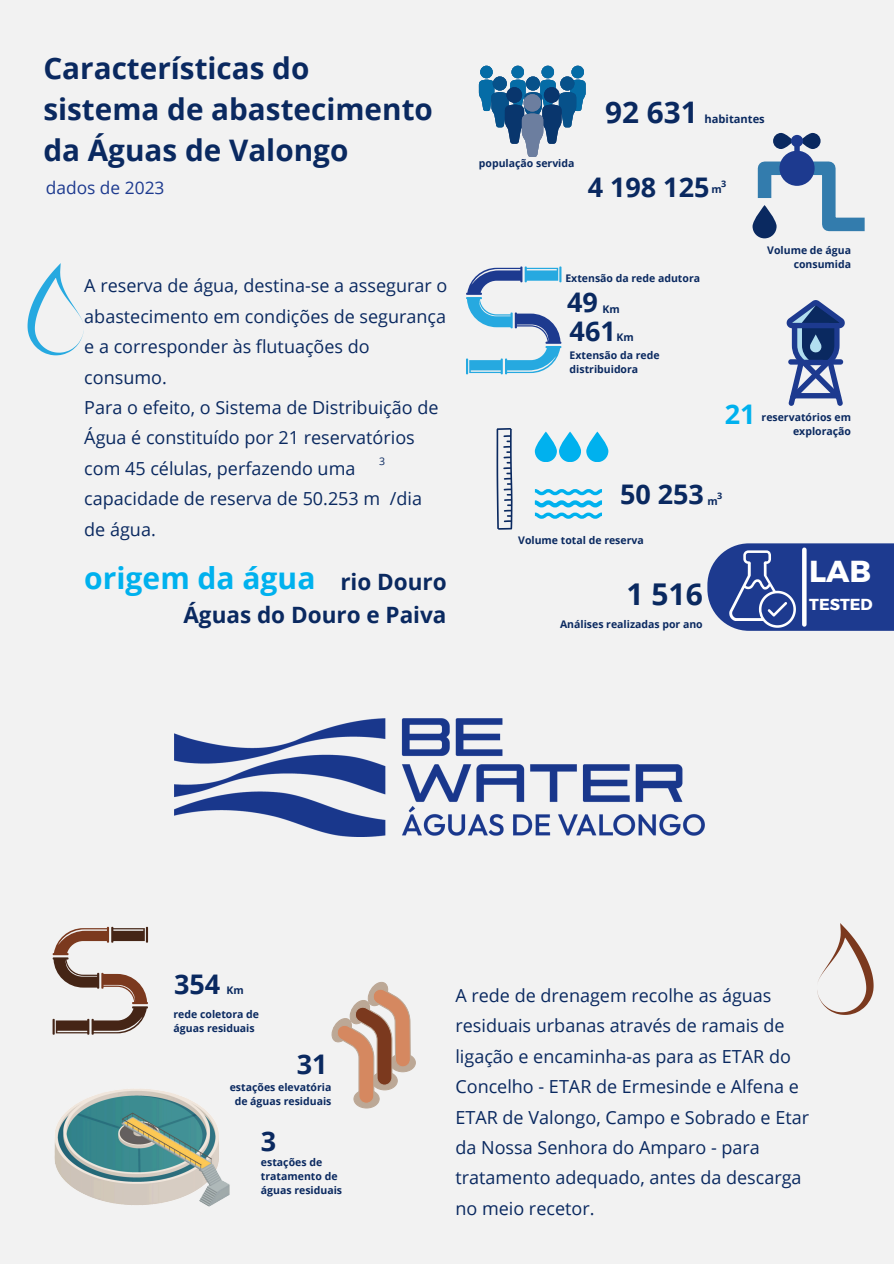
<style>
.page{position:relative;width:894px;height:1264px;background:#fff}
.page>*{position:absolute;margin:0;border:0;box-sizing:border-box;transform-origin:0 0}
.t1{font:30.15px "Kief Montaser Bold";color:#fff}
.t2{font:700 30px "Open Sans";color:#00b1ee}
.t3{font:700 30px "Open Sans";color:#0a2960}
.t4{font:700 29.7px/40.8px "Open Sans";color:#0a2960}
.t5{font:700 27px "Open Sans";color:#0a2960}
.t6{font:700 27px "Open Sans";color:#00b1ee}
.t7{font:700 22.5px/33.8px "Open Sans";color:#0a2960;text-align:right}
.t8{font:18px/30.3px "Open Sans";color:#0a2960}
.t9{font:17.4px "Open Sans";color:#1d3a8f}
.t10{font:15.9px "Kief Montaser Bold";color:#fff}
.t11{font:700 11.1px "Open Sans";color:#0a2960}
.t12{font:700 10.5px/14px "Open Sans";color:#0a2960}
.t13{font:10.5px "Open Sans";color:#0a2960}
.t14{font:700 9px "Open Sans";color:#0a2960}
</style>
<div class="page">
<div style="left:0;top:0;width:893px;height:1263px;background:#f2f2f2"></div>
<svg style="left:28px;top:263px;width:56px;height:92px"></svg>
<svg style="left:817px;top:923px;width:55px;height:91px"></svg>
<img style="left:174px;top:718px;width:530px;height:118px">
<svg style="left:479px;top:66px;width:106px;height:91px"></svg>
<div style="left:523px;top:94px;width:18px;height:18px;background:#6c7e9f;border-radius:50%"></div>
<svg style="left:466px;top:266px;width:95px;height:108px"></svg>
<svg style="left:707px;top:543px;width:186px;height:88px;background:#364f9b"></svg>
<svg style="left:801px;top:549px;width:5px;height:75px"></svg>
<svg style="left:772px;top:133px;width:21px;height:16px"></svg>
<svg style="left:799px;top:133px;width:21px;height:16px"></svg>
<div style="left:794px;top:143px;width:5px;height:9px;background:#1d3a8f"></div>
<svg style="left:754px;top:155px;width:110px;height:83px"></svg>
<div style="left:779px;top:151px;width:35px;height:35px;background:#1d3a8f;border-radius:50%"></div>
<div style="left:790px;top:135px;width:12px;height:12px;background:#1d3a8f;border-radius:50%"></div>
<svg style="left:752px;top:205px;width:24px;height:33px"></svg>
<svg style="left:786px;top:300px;width:58px;height:105px"></svg>
<svg style="left:586px;top:431px;width:22px;height:31px"></svg>
<svg style="left:496px;top:428px;width:106px;height:102px"></svg>
<svg style="left:534px;top:431px;width:22px;height:31px"></svg>
<svg style="left:559px;top:431px;width:21px;height:31px"></svg>
<svg style="left:53px;top:926px;width:95px;height:108px"></svg>
<svg style="left:331px;top:981px;width:85px;height:127px"></svg>
<img style="left:54px;top:1089px;width:176px;height:118px">
<h4 class="t4" style="left:43px;top:48px;width:391px">Características do sistema de abastecimento da Águas de Valongo</h4>
<p class="t9" style="left:46px;top:175px;width:120px">dados de 2023</p>
<p class="t8" style="left:84px;top:270px;width:364px">A reserva de água, destina-se a assegurar o abastecimento em condições de segurança e a corresponder às flutuações do consumo.<br>Para o efeito, o Sistema de Distribuição de<br>Água é constituído por 21 reservatórios com 45 células, perfazendo uma capacidade de reserva de 50.253 m /dia de água.</p>
<p class="t13" style="left:379px;top:453px;width:7px">3</p>
<p class="t2" style="left:84px;top:557px;width:232px">origem da água</p>
<p class="t7" style="left:183px;top:564px;width:265px">rio Douro<br>Águas do Douro e Paiva</p>
<h5 class="t12" style="left:479px;top:155px;width:97px">população servida</h5>
<p class="t4" style="left:605px;top:91px;width:94px">92 631</p>
<p class="t11" style="left:704px;top:111px;width:62px">habitantes</p>
<h2 class="t5" style="left:587px;top:168px;width:123px">4 198 125</h2>
<p class="t14" style="left:721px;top:178px;width:7px">3</p>
<p class="t12" style="left:711px;top:182px;width:12px">m</p>
<p class="t12" style="left:767px;top:242px;width:85px;text-align:right">Volume de água consumida</p>
<h3 class="t12" style="left:565px;top:271px;width:136px">Extensão da rede adutora</h3>
<p class="t5" style="left:567px;top:283px;width:32px">49</p>
<p class="t12" style="left:602px;top:302px;width:19px">Km</p>
<p class="t12" style="left:569px;top:348px;width:91px">Extensão da rede distribuidora</p>
<h5 class="t5" style="left:569px;top:312px;width:48px">461</h5>
<p class="t12" style="left:616px;top:330px;width:19px">Km</p>
<p class="t6" style="left:724px;top:395px;width:32px">21</p>
<p class="t12" style="left:761px;top:410px;width:91px;text-align:right">reservatórios em exploração</p>
<p class="t5" style="left:619px;top:475px;width:85px">50 253</p>
<p class="t14" style="left:716px;top:490px;width:7px">3</p>
<h3 class="t12" style="left:707px;top:494px;width:12px">m</h3>
<p class="t12" style="left:518px;top:532px;width:127px">Volume total de reserva</p>
<p class="t3" style="left:626px;top:573px;width:78px">1 516</p>
<h3 class="t12" style="left:560px;top:617px;width:144px">Análises realizadas por ano</h3>
<p class="t1" style="left:808px;top:553px;width:63px">LAB</p>
<p class="t10" style="left:809px;top:595px;width:65px">TESTED</p>
<p class="t5" style="left:174px;top:965px;width:48px">354</p>
<p class="t12" style="left:226px;top:982px;width:19px">Km</p>
<p class="t12" style="left:173px;top:1007px;width:87px">rede coletora de águas residuais</p>
<p class="t5" style="left:297px;top:1044px;width:32px">31</p>
<p class="t12" style="left:230px;top:1079px;width:103px;text-align:center">estações elevatória de águas residuais</p>
<p class="t5" style="left:261px;top:1121px;width:17px">3</p>
<p class="t12" style="left:261px;top:1155px;width:83px">estações de tratamento de águas residuais</p>
<p class="t8" style="left:455px;top:979px;width:355px">A rede de drenagem recolhe as águas residuais urbanas através de ramais de ligação e encaminha-as para as ETAR do Concelho - ETAR de Ermesinde e Alfena e ETAR de Valongo, Campo e Sobrado e Etar da Nossa Senhora do Amparo - para tratamento adequado, antes da descarga no meio recetor.</p>
</div>
